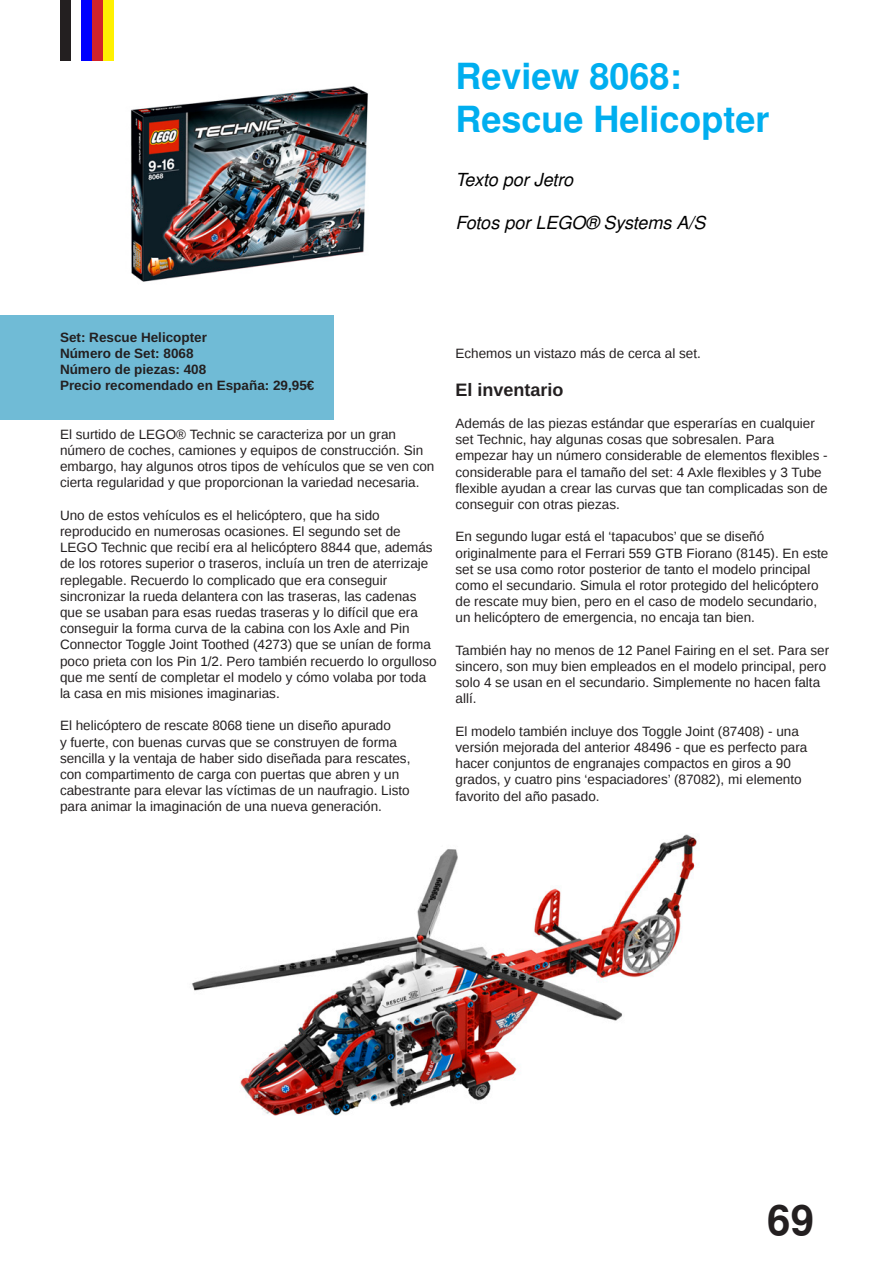
<style>
.page{position:relative;width:893px;height:1263px;background:#fff}
.page>*{position:absolute;margin:0;border:0;box-sizing:border-box;transform-origin:0 0}
.t1{font:700 42px "Free Sans";color:#231f20}
.t2{font:700 36px/43.2px "Free Sans";color:#00aeef}
.t3{font:italic 18px "Free Sans";color:#000}
.t4{font:700 18px "Liberation Sans";color:#231f20}
.t5{font:13.5px/16.2px "Liberation Sans";color:#231f20}
.t6{font:700 13.5px/16.2px "Liberation Sans";color:#231f20}
</style>
<div class="page">
<img style="left:97px;top:60px;width:271px;height:222px">
<div style="left:0;top:315px;width:333px;height:105px;background:#70bbd6"></div>
<img style="left:192px;top:834px;width:505px;height:282px">
<div style="left:60px;top:0;width:11px;height:60px;background:#231f20"></div>
<div style="left:81px;top:0;width:11px;height:60px;background:#00f"></div>
<div style="left:92px;top:0;width:11px;height:60px;background:#d1232a"></div>
<div style="left:103px;top:0;width:11px;height:60px;background:#fff101"></div>
<h2 class="t2" style="left:455px;top:56px;width:316px">Review 8068:<br>Rescue Helicopter</h2>
<h3 class="t3" style="left:455px;top:172px;width:119px">Texto por Jetro</h3>
<h3 class="t3" style="left:455px;top:215px;width:252px">Fotos por LEGO® Systems A/S</h3>
<p class="t6" style="left:60px;top:329px;width:256px">Set: Rescue Helicopter<br>Número de Set: 8068<br>Número de piezas: 408<br>Precio recomendado en España: 29,95€</p>
<p class="t5" style="left:60px;top:426px;width:376px">El surtido de LEGO® Technic se caracteriza por un gran número de coches, camiones y equipos de construcción. Sin embargo, hay algunos otros tipos de vehículos que se ven con cierta regularidad y que proporcionan la variedad necesaria.</p>
<p class="t5" style="left:60px;top:507px;width:378px">Uno de estos vehículos es el helicóptero, que ha sido reproducido en numerosas ocasiones. El segundo set de LEGO Technic que recibí era al helicóptero 8844 que, además de los rotores superior o traseros, incluía un tren de aterrizaje replegable. Recuerdo lo complicado que era conseguir sincronizar la rueda delantera con las traseras, las cadenas que se usaban para esas ruedas traseras y lo difícil que era conseguir la forma curva de la cabina con los Axle and Pin Connector Toggle Joint Toothed (4273) que se unían de forma poco prieta con los Pin 1/2. Pero también recuerdo lo orgulloso que me sentí de completar el modelo y cómo volaba por toda la casa en mis misiones imaginarias.</p>
<p class="t5" style="left:60px;top:718px;width:352px">El helicóptero de rescate 8068 tiene un diseño apurado<br>y fuerte, con buenas curvas que se construyen de forma sencilla y la ventaja de haber sido diseñada para rescates, con compartimento de carga con puertas que abren y un cabestrante para elevar las víctimas de un naufragio. Listo para animar la imaginación de una nueva generación.</p>
<p class="t5" style="left:455px;top:345px;width:247px">Echemos un vistazo más de cerca al set.</p>
<h3 class="t4" style="left:455px;top:379px;width:110px">El inventario</h3>
<p class="t5" style="left:455px;top:415px;width:374px">Además de las piezas estándar que esperarías en cualquier set Technic, hay algunas cosas que sobresalen. Para empezar hay un número considerable de elementos flexibles - considerable para el tamaño del set: 4 Axle flexibles y 3 Tube flexible ayudan a crear las curvas que tan complicadas son de conseguir con otras piezas.</p>
<p class="t5" style="left:455px;top:529px;width:374px">En segundo lugar está el ‘tapacubos’ que se diseñó originalmente para el Ferrari 559 GTB Fiorano (8145). En este set se usa como rotor posterior de tanto el modelo principal como el secundario. Simula el rotor protegido del helicóptero de rescate muy bien, pero en el caso de modelo secundario, un helicóptero de emergencia, no encaja tan bien.</p>
<p class="t5" style="left:455px;top:642px;width:375px">También hay no menos de 12 Panel Fairing en el set. Para ser sincero, son muy bien empleados en el modelo principal, pero solo 4 se usan en el secundario. Simplemente no hacen falta allí.</p>
<p class="t5" style="left:455px;top:723px;width:353px">El modelo también incluye dos Toggle Joint (87408) - una versión mejorada del anterior 48496 - que es perfecto para hacer conjuntos de engranajes compactos en giros a 90 grados, y cuatro pins ‘espaciadores’ (87082), mi elemento favorito del año pasado.</p>
<h1 class="t1" style="left:767px;top:1201px;width:48px">69</h1>
</div>
